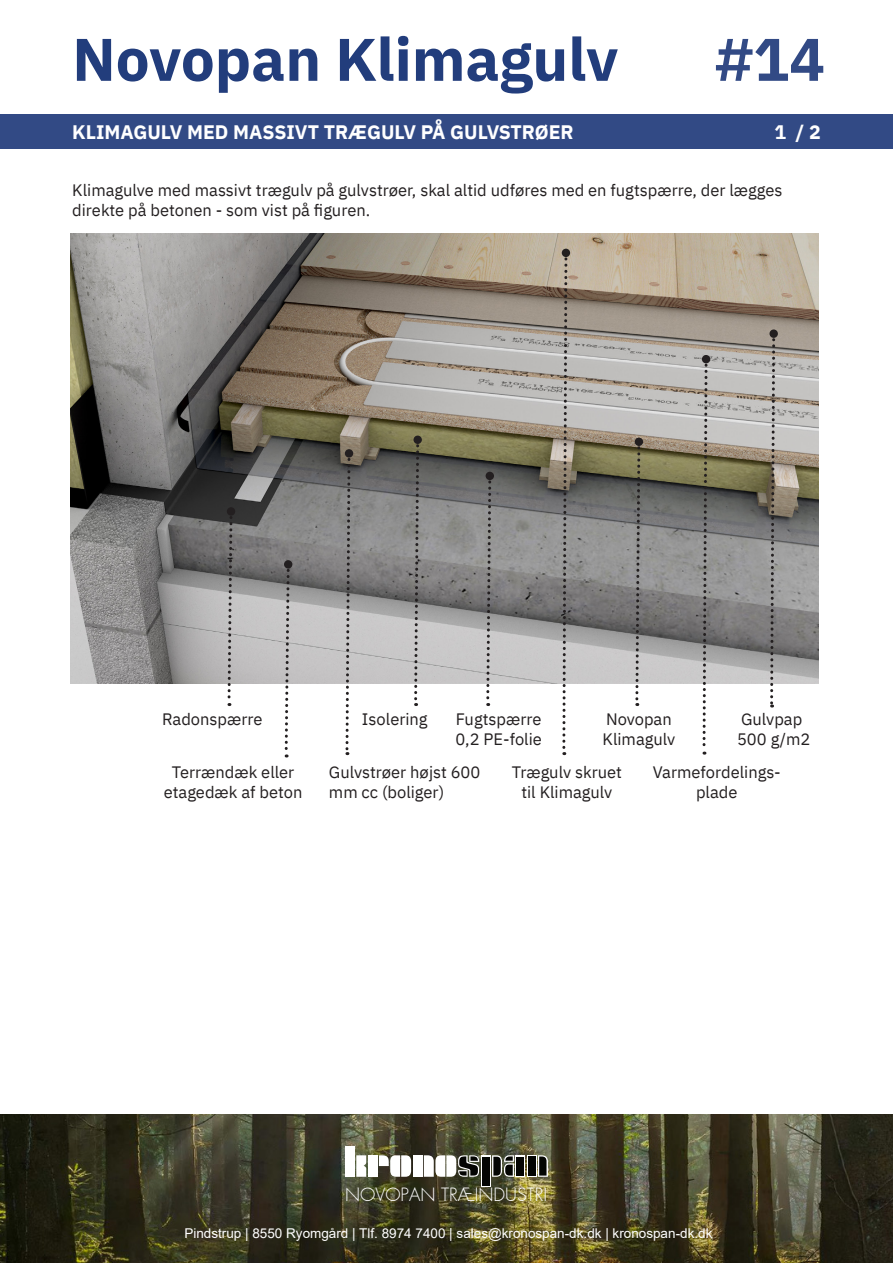
<style>
.page{position:relative;width:893px;height:1263px;background:#fff}
.page>*{position:absolute;margin:0;border:0;box-sizing:border-box;transform-origin:0 0}
.t1{font:700 60px "IBM Plex Sans";color:#223d7c}
.t2{font:700 60px "IBM Plex Sans";color:#324a85}
.t3{font:700 19.5px "IBM Plex Sans";color:#fff}
.t4{font:300 17.85px "Futura";color:#fff}
.t5{font:16.5px/19.8px "IBM Plex Sans";color:#231f20}
.t6{font:13.5px "Arial";color:#fff}
</style>
<div class="page">
<div style="left:0;top:115px;width:893px;height:34px;background:#324a85"></div>
<img style="left:0;top:1114px;width:893px;height:149px">
<svg style="left:356px;top:1155px;width:10px;height:22px"></svg>
<div style="left:345px;top:1146px;width:10px;height:31px;background:#fff"></div>
<div style="left:368px;top:1155px;width:10px;height:22px;background:#fff"></div>
<svg style="left:379px;top:1155px;width:32px;height:22px"></svg>
<div style="left:413px;top:1155px;width:10px;height:22px;background:#fff"></div>
<svg style="left:424px;top:1155px;width:55px;height:22px"></svg>
<svg style="left:481px;top:1155px;width:10px;height:32px"></svg>
<div style="left:482px;top:1157px;width:7px;height:28px;background:#040503"></div>
<div style="left:515px;top:1155px;width:10px;height:22px;background:#040503"></div>
<svg style="left:492px;top:1155px;width:22px;height:22px"></svg>
<div style="left:527px;top:1155px;width:10px;height:22px;background:#040503"></div>
<svg style="left:538px;top:1155px;width:10px;height:22px"></svg>
<img style="left:70px;top:234px;width:749px;height:449px">
<svg style="left:344px;top:452px;width:8px;height:303px"></svg>
<div style="left:345px;top:449px;width:8px;height:9px;background:#231f20;border-radius:50%"></div>
<svg style="left:226px;top:510px;width:8px;height:196px;background:#949293"></svg>
<div style="left:227px;top:507px;width:8px;height:9px;background:#231f20;border-radius:50%"></div>
<svg style="left:283px;top:563px;width:8px;height:194px"></svg>
<div style="left:284px;top:560px;width:8px;height:8px;background:#231f20;border-radius:50%"></div>
<svg style="left:413px;top:442px;width:8px;height:264px;background:#898887"></svg>
<div style="left:413px;top:436px;width:9px;height:8px;background:#231f20;border-radius:50%"></div>
<svg style="left:769px;top:336px;width:8px;height:371px;background:#908c89"></svg>
<div style="left:769px;top:329px;width:9px;height:9px;background:#231f20;border-radius:50%"></div>
<svg style="left:485px;top:474px;width:8px;height:232px;background:#908f8f"></svg>
<div style="left:486px;top:472px;width:8px;height:8px;background:#231f20;border-radius:50%"></div>
<svg style="left:561px;top:251px;width:8px;height:504px;background:#9a9692"></svg>
<div style="left:562px;top:249px;width:8px;height:8px;background:#231f20;border-radius:50%"></div>
<svg style="left:634px;top:440px;width:8px;height:266px;background:#82817d"></svg>
<div style="left:635px;top:438px;width:8px;height:8px;background:#231f20;border-radius:50%"></div>
<svg style="left:701px;top:358px;width:8px;height:397px;background:#969490"></svg>
<div style="left:702px;top:355px;width:8px;height:8px;background:#231f20;border-radius:50%"></div>
<h1 class="t1" style="left:72px;top:12px;width:547px">Novopan Klimagulv</h1>
<h1 class="t2" style="left:715px;top:12px;width:111px">#14</h1>
<p class="t3" style="left:72px;top:116px;width:503px">KLIMAGULV MED MASSIVT TRÆGULV PÅ GULVSTRØER</p>
<p class="t3" style="left:774px;top:116px;width:48px">1 / 2</p>
<p class="t5" style="left:72px;top:179px;width:712px">Klimagulve med massivt trægulv på gulvstrøer, skal altid udføres med en fugtspærre, der lægges direkte på betonen - som vist på figuren.</p>
<p class="t5" style="left:162px;top:708px;width:102px">Radonspærre</p>
<p class="t5" style="left:362px;top:708px;width:67px">Isolering</p>
<p class="t5" style="left:172px;top:761px;width:124px">Terrændæk eller</p>
<p class="t5" style="left:164px;top:780px;width:140px">etagedæk af beton</p>
<p class="t5" style="left:602px;top:708px;width:74px">Novopan<br>Klimagulv</p>
<p class="t5" style="left:737px;top:708px;width:75px">Gulvpap<br>500 g/m2</p>
<p class="t5" style="left:456px;top:708px;width:87px">Fugtspærre</p>
<p class="t5" style="left:455px;top:728px;width:88px">0,2 PE-folie</p>
<p class="t5" style="left:329px;top:761px;width:153px">Gulvstrøer højst 600 mm cc (boliger)</p>
<p class="t5" style="left:512px;top:761px;width:112px;text-align:center">Trægulv skruet til Klimagulv</p>
<p class="t5" style="left:653px;top:761px;width:130px">Varmefordelings-</p>
<p class="t5" style="left:696px;top:780px;width:43px">plade</p>
<p class="t4" style="left:345px;top:1184px;width:204px">NOVOPAN TRÆINDUSTRI</p>
<p class="t6" style="left:184px;top:1223px;width:530px">Pindstrup | 8550 Ryomgård | Tlf. 8974 7400 | sales@kronospan-dk.dk | kronospan-dk.dk</p>
</div>
